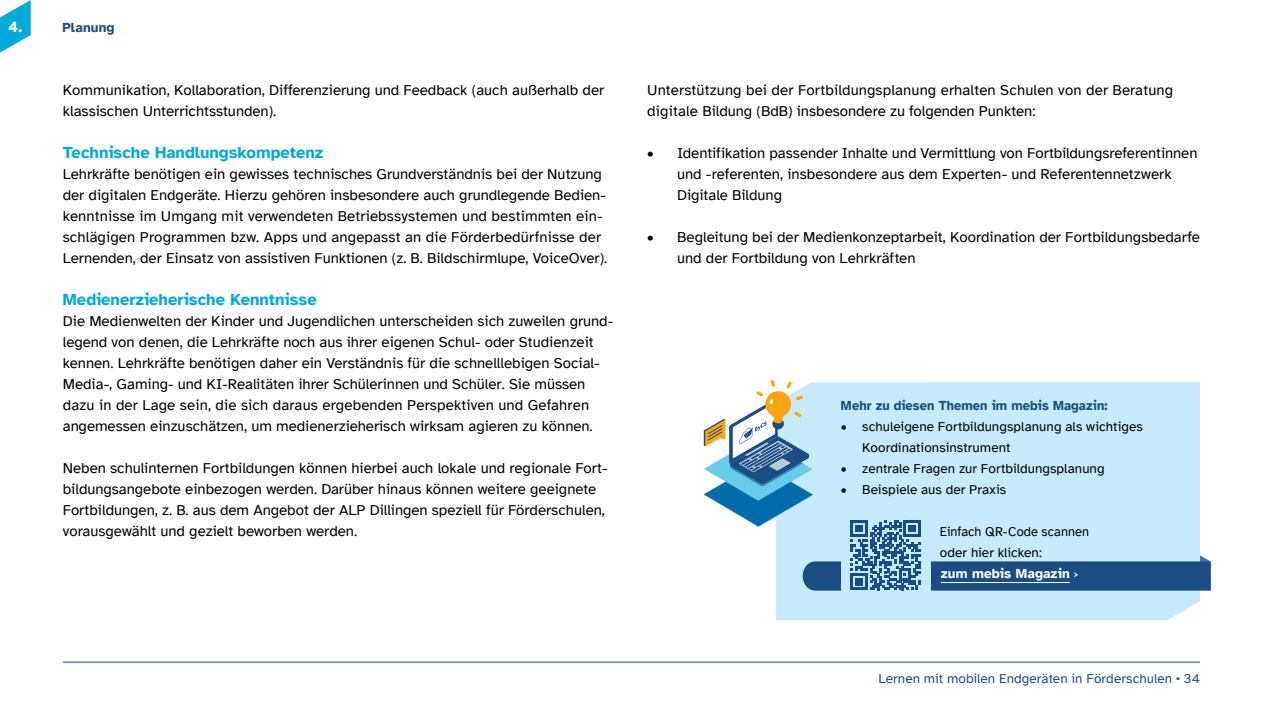
<style>
.page{position:relative;width:1263px;height:715px;background:#fff}
.page>*{position:absolute;margin:0;border:0;box-sizing:border-box;transform-origin:0 0}
.t1{font:700 16.5px "Atkinson Hyperlegible";color:#00aada}
.t2{font:700 15.3px "Atkinson Hyperlegible";color:#fff}
.t3{font:15px/21px "Atkinson Hyperlegible";color:#000}
.t4{font:13.5px/21px "Atkinson Hyperlegible";letter-spacing:.005em;color:#000}
.t5{font:13.5px "Atkinson Hyperlegible";letter-spacing:.005em;color:#194d83}
.t6{font:13.5px/21px "Atkinson Hyperlegible";letter-spacing:.005em;color:#000;scale:.95 1}
.t7{font:700 13.5px "Atkinson Hyperlegible";letter-spacing:.01em;color:#194d83;scale:.95 1}
.t8{font:700 13.5px "Atkinson Hyperlegible";letter-spacing:.005em;color:#fff}
.t9{font:700 13.5px "Atkinson Hyperlegible";letter-spacing:.01em;color:#194d83}
.s1{font-size:9px}
</style>
<div class="page">
<div style="left:776px;top:382px;width:424px;height:237px;background:#c6ebfc"></div>
<div style="left:841px;top:510px;width:89px;height:89px;background:#c6ebfc"></div>
<svg style="left:803px;top:520px;width:408px;height:70px;background:#7ea9c9"></svg>
<svg style="left:712px;top:463px;width:101px;height:63px"></svg>
<svg style="left:704px;top:380px;width:108px;height:120px"></svg>
<svg style="left:0;top:0;width:31px;height:53px"></svg>
<hr style="left:63px;top:661px;width:1137px;height:1px;background:#194d83">
<p class="t2" style="left:9px;top:17px;width:15px">4.</p>
<p class="t9" style="left:62px;top:19px;width:54px">Planung</p>
<p class="t3" style="left:63px;top:79px;width:543px">Kommunikation, Kollaboration, Differenzierung und Feedback (auch außerhalb der klassischen Unterrichtsstunden).</p>
<p class="t1" style="left:63px;top:142px;width:262px">Technische Handlungskompetenz</p>
<p class="t3" style="left:63px;top:163px;width:546px">Lehrkräfte benötigen ein gewisses technisches Grundverständnis bei der Nutzung der digitalen Endgeräte. Hierzu gehören insbesondere auch grundlegende Bedien&shy;kenntnisse im Umgang mit verwendeten Betriebssystemen und bestimmten ein&shy;schlägigen Programmen bzw. Apps und angepasst an die Förderbedürfnisse der Lernenden, der Einsatz von assistiven Funktionen (z. B. Bildschirmlupe, VoiceOver).</p>
<p class="t1" style="left:63px;top:289px;width:255px">Medienerzieherische Kenntnisse</p>
<p class="t3" style="left:63px;top:310px;width:552px">Die Medienwelten der Kinder und Jugendlichen unterscheiden sich zuweilen grund&shy;legend von denen, die Lehrkräfte noch aus ihrer eigenen Schul- oder Studienzeit kennen. Lehrkräfte benötigen daher ein Verständnis für die schnelllebigen Social-- Media-, Gaming- und KI-Realitäten ihrer Schülerinnen und Schüler. Sie müssen dazu in der Lage sein, die sich daraus ergebenden Perspektiven und Gefahren angemessen einzuschätzen, um medienerzieherisch wirksam agieren zu können.</p>
<p class="t3" style="left:63px;top:457px;width:546px">Neben schulinternen Fortbildungen können hierbei auch lokale und regionale Fort&shy;bildungsangebote einbezogen werden. Darüber hinaus können weitere geeignete Fortbildungen, z. B. aus dem Angebot der ALP Dillingen speziell für Förderschulen, vorausgewählt und gezielt beworben werden.</p>
<p class="t3" style="left:647px;top:79px;width:527px">Unterstützung bei der Fortbildungsplanung erhalten Schulen von der Beratung digitale Bildung (BdB) insbesondere zu folgenden Punkten:</p>
<p class="t3" style="left:677px;top:142px;width:522px;text-indent:-30px">• Identifikation passender Inhalte und Vermittlung von Fortbildungsreferentinnen und -referenten, insbesondere aus dem Experten- und Referentennetzwerk<br>Digitale Bildung</p>
<p class="t3" style="left:677px;top:226px;width:524px;text-indent:-30px">• Begleitung bei der Medienkonzeptarbeit, Koordination der Fortbildungsbedarfe und der Fortbildung von Lehrkräften</p>
<p class="t7" style="left:841px;top:397px;width:282px">Mehr zu diesen Themen im mebis Magazin:</p>
<p class="t4" style="left:862px;top:416px;width:282px;text-indent:-21px">• schuleigene Fortbildungsplanung als wichtiges<br>Koordinationsinstrument</p>
<p class="t4" style="left:841px;top:458px;width:265px">• zentrale Fragen zur Fortbildungsplanung</p>
<p class="t4" style="left:841px;top:479px;width:167px">• Beispiele aus der Praxis</p>
<p class="t6" style="left:940px;top:521px;width:159px">Einfach QR-Code scannen oder hier klicken:</p>
<p class="t8" style="left:941px;top:565px;width:139px">zum mebis Magazin <span class="s1">&gt;</span></p>
<p class="t5" style="left:878px;top:671px;width:323px">Lernen mit mobilen Endgeräten in Förderschulen <sup>•</sup> 34</p>
</div>
